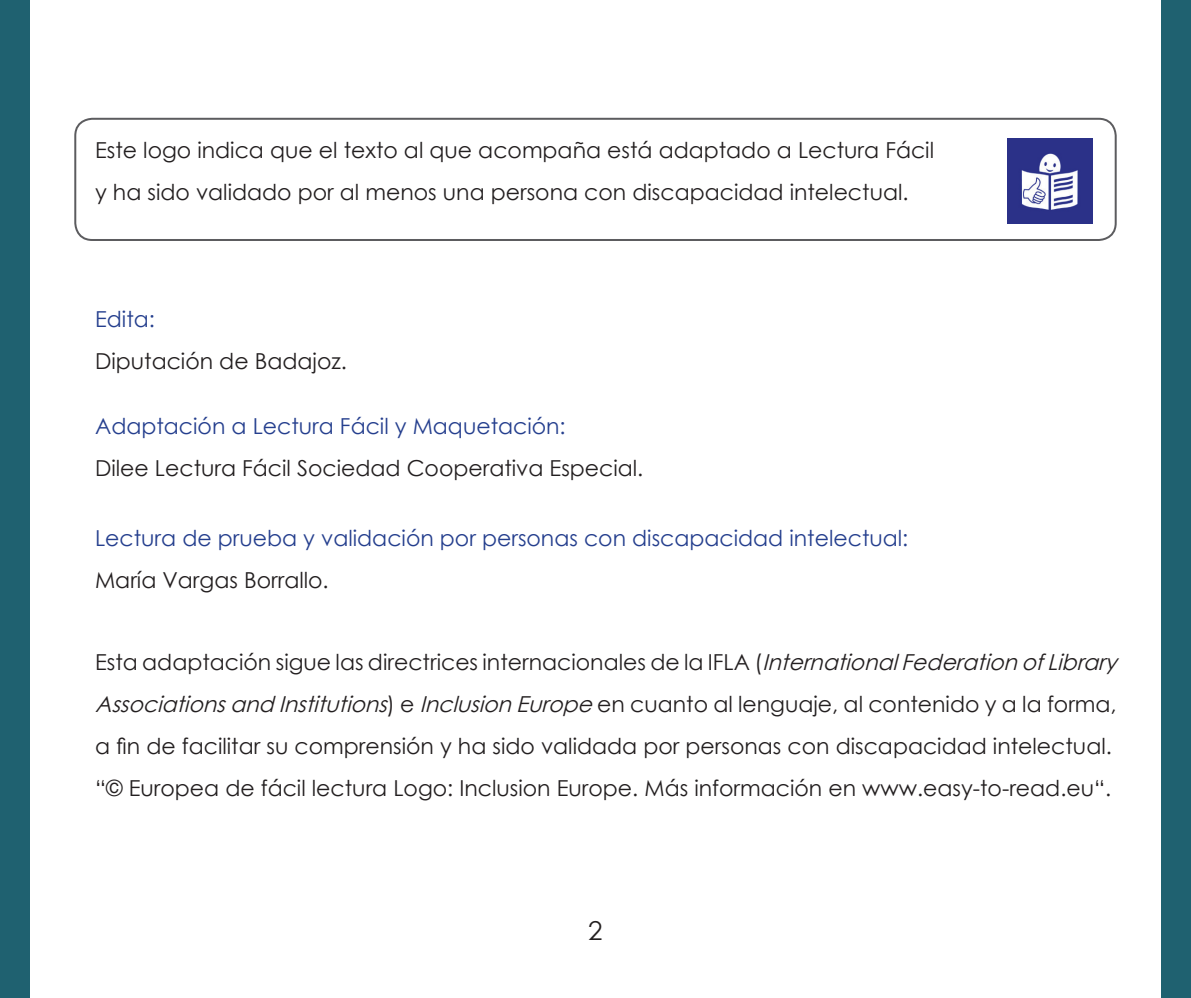
<style>
.page{position:relative;width:1191px;height:998px;background:#fff}
.page>*{position:absolute;margin:0;border:0;box-sizing:border-box;transform-origin:0 0}
.t1{font:26px "Century Gothic";color:#231f20}
.t2{font:22px/42px "Century Gothic";color:#231f20}
.t3{font:22px "Century Gothic";color:#253f8e}
.s1{font-style:italic}
</style>
<div class="page">
<div style="left:0;top:0;width:30px;height:998px;background:#1f6170"></div>
<img style="left:1007px;top:138px;width:85px;height:85px">
<div style="left:74px;top:118px;width:1042px;height:123px;border:2px solid #5c5c5f;border-radius:17px"></div>
<div style="left:1161px;top:0;width:30px;height:998px;background:#1f6170"></div>
<p class="t2" style="left:95px;top:129px;width:840px">Este logo indica que el texto al que acompaña está adaptado a Lectura Fácil y ha sido validado por al menos una persona con discapacidad intelectual.</p>
<p class="t3" style="left:95px;top:304px;width:61px">Edita:</p>
<p class="t2" style="left:95px;top:340px;width:253px">Diputación de Badajoz.</p>
<p class="t3" style="left:95px;top:410px;width:472px">adaptación a Lectura Fácil y Maquetación:</p>
<p class="t2" style="left:95px;top:446px;width:550px">Dilee Lectura Fácil Sociedad Cooperativa Especial.</p>
<p class="t3" style="left:95px;top:523px;width:814px">Lectura de prueba y validación por personas con discapacidad intelectual:</p>
<p class="t2" style="left:95px;top:559px;width:235px">María Vargas Borrallo.</p>
<p class="t2" style="left:95px;top:640px;width:1030px">Esta adaptación sigue las directrices internacionales de la IFLA (<span class="s1">InternationalFederationofLibrary Associationsand Institutions</span>) e <span class="s1">InclusionEurope</span> e n c u a n t o a l l e n g u a j e , a l c o n t e n i d o y a l a f o r m a , a fin de facilitar su comprensión y ha sido validada por personas con discapacidad intelectual. “© Europea de fácil lectura Logo: Inclusion Europe. Más información en www.easy-to-read.eu“.</p>
<p class="t1" style="left:588px;top:912px;width:16px">2</p>
</div>
